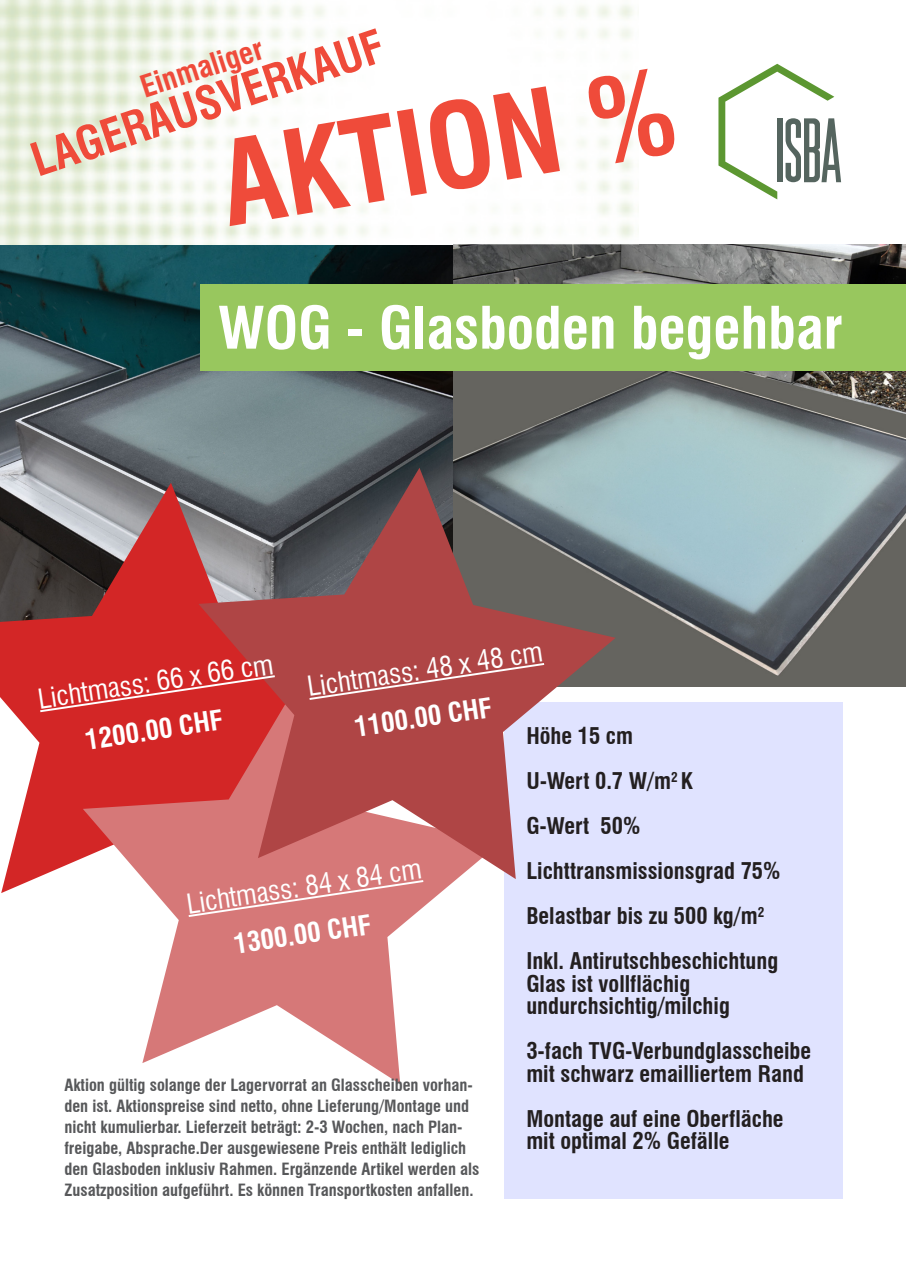
<style>
.page{position:relative;width:906px;height:1263px;background:#fff}
.page>*{position:absolute;margin:0;border:0;box-sizing:border-box;transform-origin:0 0}
.t1{font:700 condensed 114px "Swiss 721 BT";color:#ef4b3a}
.t2{font:700 condensed 57px "Swiss 721 BT";color:#fff}
.t3{font:700 condensed 45px "Swiss 721 BT";color:#ef4b3a}
.t4{font:700 condensed 30px "Swiss 721 BT";color:#ef4b3a}
.t5{font:condensed 27px "Swiss 721 BT";color:#fff}
.t6{font:700 condensed 27px "Swiss 721 BT";color:#fff}
.t7{font:700 condensed 22.5px "Swiss 721 BT";color:#231f20}
.t8{font:700 condensed 16.5px/21px "Swiss 721 BT";color:#57585a}
</style>
<div class="page">
<div style="left:504px;top:702px;width:338px;height:497px;background:#e0e3ff"></div>
<img style="left:0;top:246px;width:453px;height:237px">
<img style="left:453px;top:245px;width:453px;height:441px">
<svg style="left:0;top:483px;width:198px;height:410px;background:#b15051"></svg>
<svg style="left:83px;top:673px;width:374px;height:411px"></svg>
<svg style="left:198px;top:468px;width:417px;height:411px;background:#a56a6e"></svg>
<div style="left:201px;top:284px;width:705px;height:87px;background:#98c75e"></div>
<svg style="left:307px;top:662px;width:239px;height:39px;background:#b34e4e"></svg>
<svg style="left:38px;top:674px;width:239px;height:39px;background:#d43131"></svg>
<svg style="left:186px;top:879px;width:239px;height:39px;background:#d87f7f"></svg>
<img style="left:0;top:0;width:638px;height:245px">
<svg style="left:718px;top:64px;width:123px;height:135px"></svg>
<p class="t3" style="left:24px;top:134px;width:370px;rotate:-18deg">LAGERAUSVERKAUF</p>
<p class="t4" style="left:136px;top:70px;width:129px;rotate:-18deg">Einmaliger</p>
<p class="t1" style="left:211px;top:116px;width:461px;rotate:-9deg">AKTION %</p>
<p class="t2" style="left:218px;top:294px;width:626px">WOG - Glasboden begehbar</p>
<p class="t5" style="left:305px;top:671px;width:238px;rotate:-9deg">Lichtmass: 48 x 48 cm</p>
<p class="t6" style="left:352px;top:712px;width:140px;rotate:-9deg">1100.00 CHF</p>
<p class="t5" style="left:36px;top:684px;width:238px;rotate:-9deg">Lichtmass: 66 x 66 cm</p>
<p class="t6" style="left:83px;top:724px;width:140px;rotate:-9deg">1200.00 CHF</p>
<p class="t7" style="left:526px;top:722px;width:108px">Höhe 15 cm</p>
<p class="t7" style="left:526px;top:767px;width:168px">U-Wert 0.7 W/m<sup>2</sup> K</p>
<p class="t7" style="left:526px;top:812px;width:116px">G-Wert 50%</p>
<p class="t7" style="left:526px;top:857px;width:256px">Lichttransmissionsgrad 75%</p>
<p class="t7" style="left:526px;top:902px;width:239px">Belastbar bis zu 500 kg/m<sup>2</sup></p>
<p class="t7" style="left:526px;top:947px;width:253px">Inkl. Antirutschbeschichtung</p>
<p class="t7" style="left:526px;top:970px;width:165px">Glas ist vollflächig</p>
<p class="t7" style="left:526px;top:992px;width:205px">undurchsichtig/milchig</p>
<p class="t7" style="left:526px;top:1037px;width:286px">3-fach TVG-Verbundglasscheibe</p>
<p class="t7" style="left:526px;top:1060px;width:279px">mit schwarz emailliertem Rand</p>
<p class="t7" style="left:526px;top:1105px;width:259px">Montage auf eine Oberfläche</p>
<p class="t7" style="left:526px;top:1127px;width:205px">mit optimal 2% Gefälle</p>
<p class="t5" style="left:184px;top:889px;width:238px;rotate:-9deg">Lichtmass: 84 x 84 cm</p>
<p class="t6" style="left:231px;top:929px;width:140px;rotate:-9deg">1300.00 CHF</p>
<p class="t8" style="left:64px;top:1075px;width:416px">Aktion gültig solange der Lagervorrat an Glasscheiben vorhan&shy;den ist. Aktionspreise sind netto, ohne Lieferung/Montage und nicht kumulierbar. Lieferzeit beträgt: 2-3 Wochen, nach Plan&shy;freigabe, Absprache.Der ausgewiesene Preis enthält lediglich den Glasboden inklusiv Rahmen. Ergänzende Artikel werden als Zusatzposition aufgeführt. Es können Transportkosten anfallen.</p>
</div>
